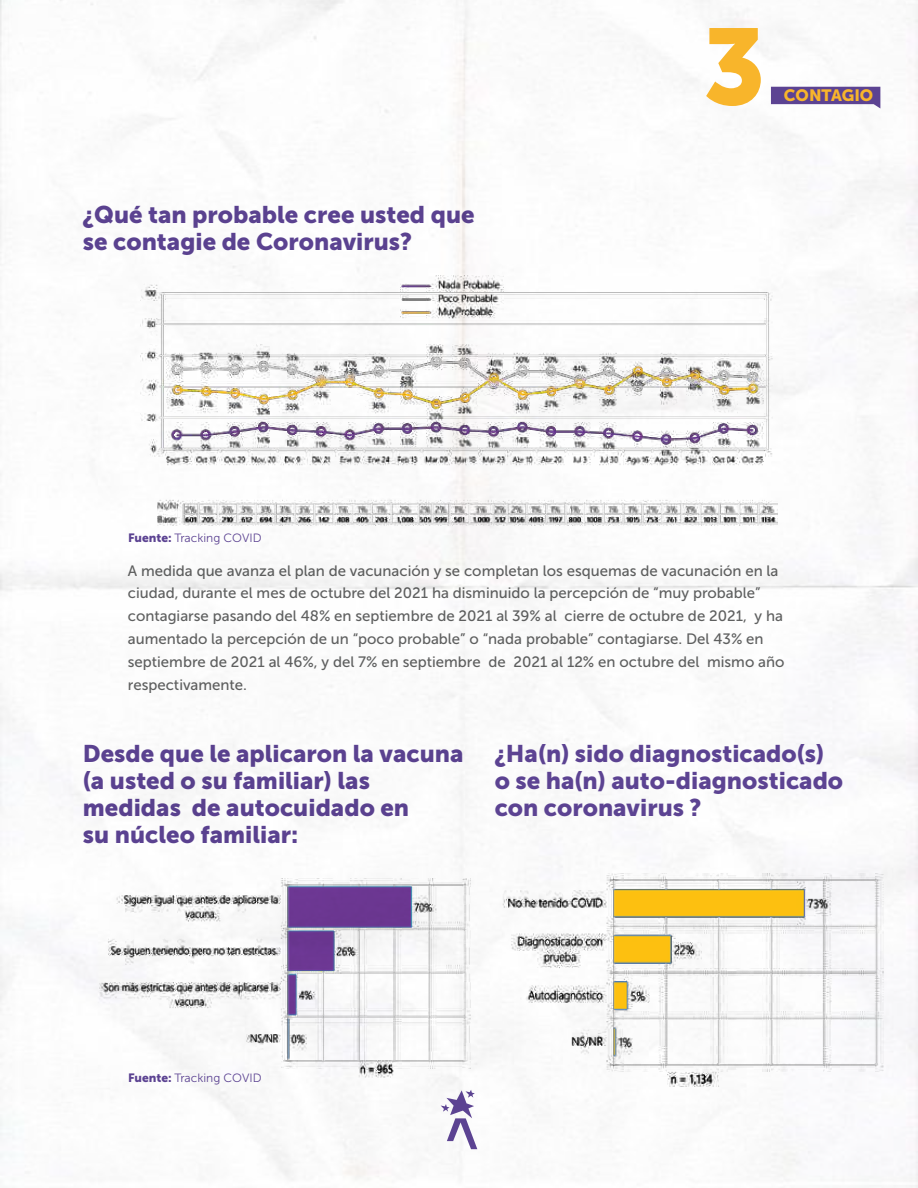
<style>
.page{position:relative;width:918px;height:1188px;background:#fff}
.page>*{position:absolute;margin:0;border:0;box-sizing:border-box;transform-origin:0 0}
.t1{font:107.25px "Museo Sans 900";color:#f8b52b}
.t2{font:24px/27px "Museo Sans 900";color:#5c4392}
.t3{font:16.35px "Museo Sans 900";color:#f8b52b}
.t4{font:15px/22.8px "Museo Sans 500";color:#606161}
.t5{font:12px "Museo Sans 300";color:#5c4392}
.s1{font-family:"Museo Sans 900"}
</style>
<div class="page">
<img style="left:1px;top:0;width:916px;height:1188px">
<img style="left:495px;top:874px;width:393px;height:213px">
<svg style="left:441px;top:1090px;width:36px;height:59px"></svg>
<svg style="left:771px;top:87px;width:109px;height:21px;background:#7863a4"></svg>
<h2 class="t2" style="left:83px;top:201px;width:393px">¿Qué tan probable cree usted que se contagie de Coronavirus?</h2>
<p class="t5" style="left:128px;top:532px;width:135px"><span class="s1">Fuente:</span> Tracking COVID</p>
<h1 class="t1" style="left:703px;top:6px;width:64px">3</h1>
<p class="t3" style="left:784px;top:86px;width:91px">CONTAGIO</p>
<p class="t4" style="left:128px;top:559px;width:658px">A medida que avanza el plan de vacunación y se completan los esquemas de vacunación en la ciudad, durante el mes de octubre del 2021 ha disminuido la percepción de “muy probable” contagiarse pasando del 48% en septiembre de 2021 al 39% al cierre de octubre de 2021, y ha aumentado la percepción de un “poco probable” o “nada probable” contagiarse. Del 43% en septiembre de 2021 al 46%, y del 7% en septiembre de 2021 al 12% en octubre del mismo año respectivamente.</p>
<h2 class="t2" style="left:83px;top:740px;width:382px">Desde que le aplicaron la vacuna (a usted o su familiar) las medidas de autocuidado en<br>su núcleo familiar:</h2>
<h2 class="t2" style="left:495px;top:740px;width:350px">¿Ha(n) sido diagnosticado(s) o se ha(n) auto-diagnosticado con coronavirus ?</h2>
<p class="t5" style="left:128px;top:1072px;width:135px"><span class="s1">Fuente:</span> Tracking COVID</p>
</div>
